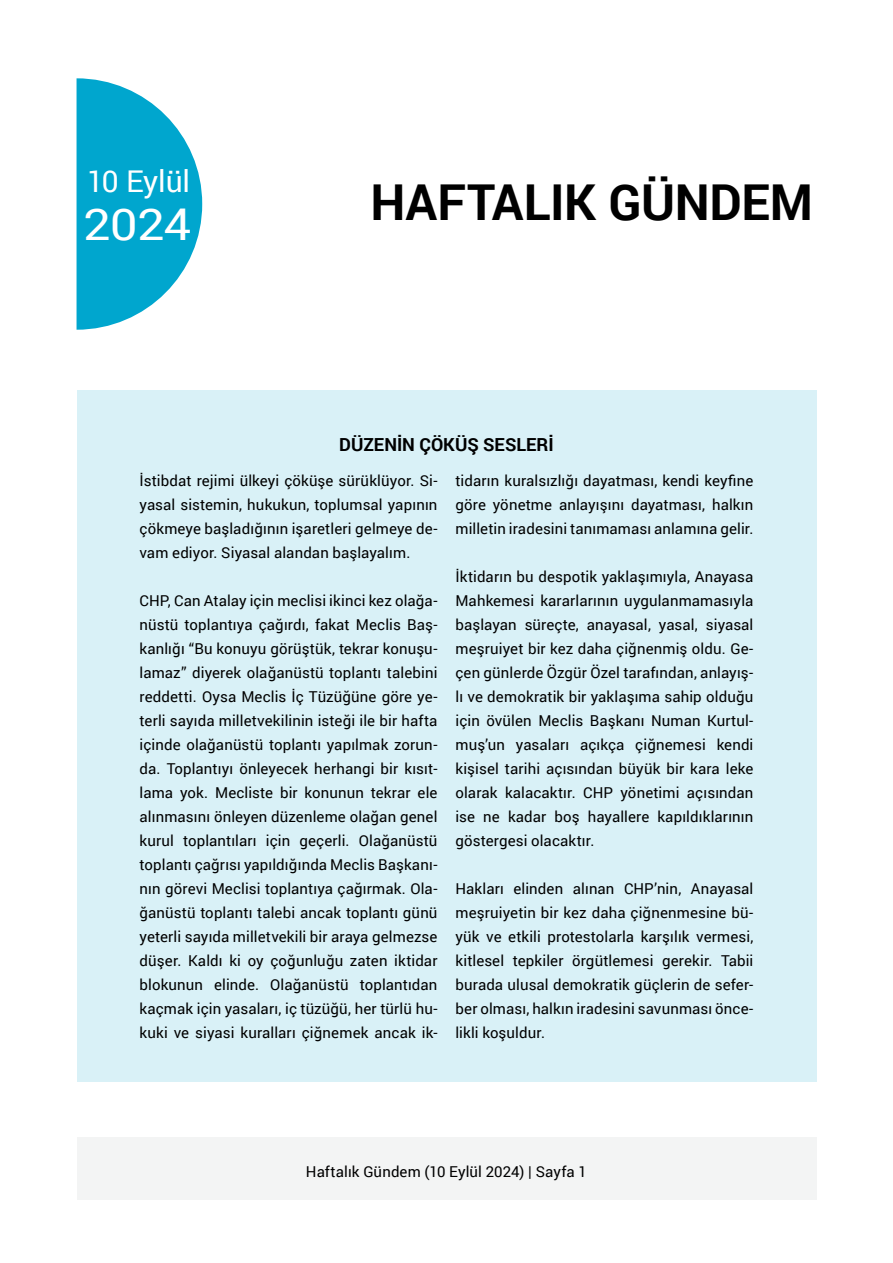
<style>
.page{position:relative;width:893px;height:1263px;background:#fff}
.page>*{position:absolute;margin:0;border:0;box-sizing:border-box;transform-origin:0 0}
.Title_1{font:700 49.5px "Roboto";letter-spacing:-.005em;color:#000}
.t1{font:43.8px "Roboto";color:#fff;scale:1.11 1}
.t2{font:30px "Roboto";letter-spacing:-.005em;color:#fff}
.Heading_2_-_left{font:700 18px "Roboto";color:#000}
.Body_text_1_-_left_j{font:15px/24px "Roboto";letter-spacing:.005em;color:#000;text-align:justify}
</style>
<div class="page">
<svg style="left:77px;top:78px;width:125px;height:252px"></svg>
<div style="left:77px;top:391px;width:739px;height:691px;background:#d9f1f7"></div>
<div style="left:77px;top:1137px;width:739px;height:63px;background:#f3f4f4"></div>
<p class="t2" style="left:87px;top:160px;width:104px">10 Eylül</p>
<p class="Title_1" style="left:370px;top:167px;width:444px">HAFTALIK GÜNDEM</p>
<p class="t1" style="left:84px;top:193px;width:98px">2024</p>
<p class="Heading_2_-_left" style="left:339px;top:432px;width:216px">DÜZENİN ÇÖKÜŞ SESLERİ</p>
<p class="Body_text_1_-_left_j" style="left:140px;top:468px;width:299px">İstibdat rejimi ülkeyi çöküşe sürüklüyor. Si&shy;yasal sistemin, hukukun, toplumsal yapının çökmeye başladığının işaretleri gelmeye de&shy;vam ediyor. Siyasal alandan başlayalım.</p>
<p class="Body_text_1_-_left_j" style="left:140px;top:588px;width:299px">CHP, Can Atalay için meclisi ikinci kez olağa&shy;nüstü toplantıya çağırdı, fakat Meclis Baş&shy;kanlığı “Bu konuyu görüştük, tekrar konuşu&shy;lamaz” diyerek olağanüstü toplantı talebini reddetti. Oysa Meclis İç Tüzüğüne göre ye&shy;terli sayıda milletvekilinin isteği ile bir hafta içinde olağanüstü toplantı yapılmak zorun&shy;da. Toplantıyı önleyecek herhangi bir kısıt&shy;lama yok. Mecliste bir konunun tekrar ele alınmasını önleyen düzenleme olağan genel kurul toplantıları için geçerli. Olağanüstü toplantı çağrısı yapıldığında Meclis Başkanı&shy;nın görevi Meclisi toplantıya çağırmak. Ola&shy;ğanüstü toplantı talebi ancak toplantı günü yeterli sayıda milletvekili bir araya gelmezse düşer. Kaldı ki oy çoğunluğu zaten iktidar blokunun elinde. Olağanüstü toplantıdan kaçmak için yasaları, iç tüzüğü, her türlü hu&shy;kuki ve siyasi kuralları çiğnemek ancak ik-</p>
<p class="Body_text_1_-_left_j" style="left:455px;top:468px;width:299px">tidarın kuralsızlığı dayatması, kendi keyfine göre yönetme anlayışını dayatması, halkın milletin iradesini tanımaması anlamına gelir.</p>
<p class="Body_text_1_-_left_j" style="left:455px;top:564px;width:299px">İktidarın bu despotik yaklaşımıyla, Anayasa Mahkemesi kararlarının uygulanmamasıyla başlayan süreçte, anayasal, yasal, siyasal meşruiyet bir kez daha çiğnenmiş oldu. Ge&shy;çen günlerde Özgür Özel tarafından, anlayış&shy;lı ve demokratik bir yaklaşıma sahip olduğu için övülen Meclis Başkanı Numan Kurtul&shy;muş’un yasaları açıkça çiğnemesi kendi kişisel tarihi açısından büyük bir kara leke olarak kalacaktır. CHP yönetimi açısından ise ne kadar boş hayallere kapıldıklarının göstergesi olacaktır.</p>
<p class="Body_text_1_-_left_j" style="left:455px;top:876px;width:299px">Hakları elinden alınan CHP’nin, Anayasal meşruiyetin bir kez daha çiğnenmesine bü&shy;yük ve etkili protestolarla karşılık vermesi, kitlesel tepkiler örgütlemesi gerekir. Tabii burada ulusal demokratik güçlerin de sefer&shy;ber olması, halkın iradesini savunması önce&shy;likli koşuldur.</p>
<p class="Body_text_1_-_left_j" style="left:306px;top:1159px;width:282px">Haftalık Gündem (10 Eylül 2024) | Sayfa 1</p>
</div>
